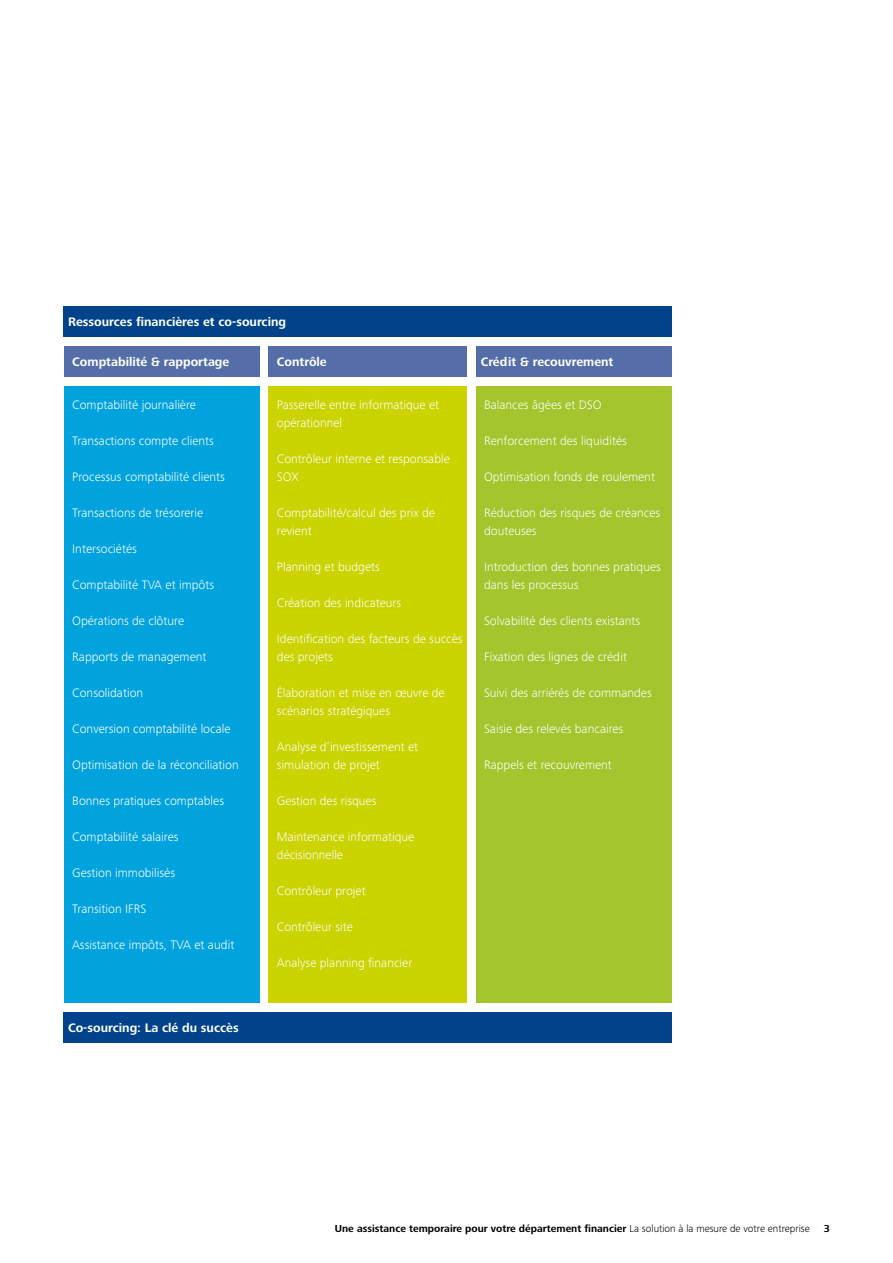
<style>
.page{position:relative;width:893px;height:1263px;background:#fff}
.page>*{position:absolute;margin:0;border:0;box-sizing:border-box;transform-origin:0 0}
.t1{font:300 12.75px/18px "Frutiger Next Pro";color:#fff}
.t2{font:700 12.75px "Frutiger Next Pro";color:#fff}
.t3{font:700 10.5px "Frutiger Next Pro";color:#000}
.s1{font-weight:300}
</style>
<div class="page">
<div style="left:64px;top:386px;width:195px;height:616px;background:#00a3de"></div>
<div style="left:268px;top:386px;width:199px;height:616px;background:#cbd300"></div>
<div style="left:476px;top:386px;width:196px;height:616px;background:#a4c52d"></div>
<div style="left:64px;top:346px;width:195px;height:31px;background:#556ea9"></div>
<div style="left:268px;top:346px;width:199px;height:31px;background:#556ea9"></div>
<div style="left:476px;top:346px;width:196px;height:31px;background:#556ea9"></div>
<div style="left:64px;top:306px;width:608px;height:31px;background:#00438b"></div>
<div style="left:64px;top:1012px;width:608px;height:30px;background:#00438b"></div>
<p class="t2" style="left:68px;top:315px;width:220px">Ressources financières et co-sourcing</p>
<p class="t2" style="left:72px;top:354px;width:159px">Comptabilité &amp; rapportage</p>
<p class="t2" style="left:277px;top:354px;width:51px">Contrôle</p>
<p class="t2" style="left:481px;top:354px;width:134px">Crédit &amp; recouvrement</p>
<p class="t1" style="left:72px;top:396px;width:125px">Comptabilité journalière</p>
<p class="t1" style="left:72px;top:432px;width:143px">Transactions compte clients</p>
<p class="t1" style="left:72px;top:468px;width:154px">Processus comptabilité clients</p>
<p class="t1" style="left:72px;top:504px;width:133px">Transactions de trésorerie</p>
<p class="t1" style="left:72px;top:540px;width:66px">Intersociétés</p>
<p class="t1" style="left:72px;top:576px;width:143px">Comptabilité TVA et impôts</p>
<p class="t1" style="left:72px;top:612px;width:113px">Opérations de clôture</p>
<p class="t1" style="left:72px;top:648px;width:136px">Rapports de management</p>
<p class="t1" style="left:72px;top:684px;width:73px">Consolidation</p>
<p class="t1" style="left:72px;top:720px;width:160px">Conversion comptabilité locale</p>
<p class="t1" style="left:72px;top:756px;width:168px">Optimisation de la réconciliation</p>
<p class="t1" style="left:72px;top:792px;width:153px">Bonnes pratiques comptables</p>
<p class="t1" style="left:72px;top:828px;width:108px">Comptabilité salaires</p>
<p class="t1" style="left:72px;top:864px;width:104px">Gestion immobilisés</p>
<p class="t1" style="left:72px;top:900px;width:76px">Transition IFRS</p>
<p class="t1" style="left:72px;top:936px;width:164px">Assistance impôts, TVA et audit</p>
<p class="t2" style="left:68px;top:1020px;width:172px">Co-sourcing: La clé du succès</p>
<p class="t1" style="left:277px;top:396px;width:164px">Passerelle entre informatique et opérationnel</p>
<p class="t1" style="left:277px;top:450px;width:174px">Contrôleur interne et responsable<br>SOX</p>
<p class="t1" style="left:277px;top:504px;width:160px">Comptabilité/calcul des prix de revient</p>
<p class="t1" style="left:277px;top:558px;width:104px">Planning et budgets</p>
<p class="t1" style="left:277px;top:594px;width:126px">Création des indicateurs</p>
<p class="t1" style="left:277px;top:630px;width:187px">Identification des facteurs de succès des projets</p>
<p class="t1" style="left:277px;top:684px;width:169px">Élaboration et mise en œuvre de scénarios stratégiques</p>
<p class="t1" style="left:277px;top:738px;width:143px">Analyse d’investissement et simulation de projet</p>
<p class="t1" style="left:277px;top:792px;width:101px">Gestion des risques</p>
<p class="t1" style="left:277px;top:828px;width:139px">Maintenance informatique décisionnelle</p>
<p class="t1" style="left:277px;top:882px;width:90px">Contrôleur projet</p>
<p class="t1" style="left:277px;top:918px;width:78px">Contrôleur site</p>
<p class="t1" style="left:277px;top:954px;width:137px">Analyse planning financier</p>
<p class="t1" style="left:484px;top:396px;width:119px">Balances âgées et DSO</p>
<p class="t1" style="left:484px;top:432px;width:144px">Renforcement des liquidités</p>
<p class="t1" style="left:484px;top:468px;width:172px">Optimisation fonds de roulement</p>
<p class="t1" style="left:484px;top:504px;width:178px">Réduction des risques de créances douteuses</p>
<p class="t1" style="left:484px;top:558px;width:178px">Introduction des bonnes pratiques dans les processus</p>
<p class="t1" style="left:484px;top:612px;width:158px">Solvabilité des clients existants</p>
<p class="t1" style="left:484px;top:648px;width:144px">Fixation des lignes de crédit</p>
<p class="t1" style="left:484px;top:684px;width:169px">Suivi des arriérés de commandes</p>
<p class="t1" style="left:484px;top:720px;width:141px">Saisie des relevés bancaires</p>
<p class="t1" style="left:484px;top:756px;width:129px">Rappels et recouvrement</p>
<p class="t3" style="left:335px;top:1222px;width:476px">Une assistance temporaire pour votre département financier <span class="s1">La solution à la mesure de votre entreprise</span></p>
<p class="t3" style="left:824px;top:1222px;width:8px">3</p>
</div>
